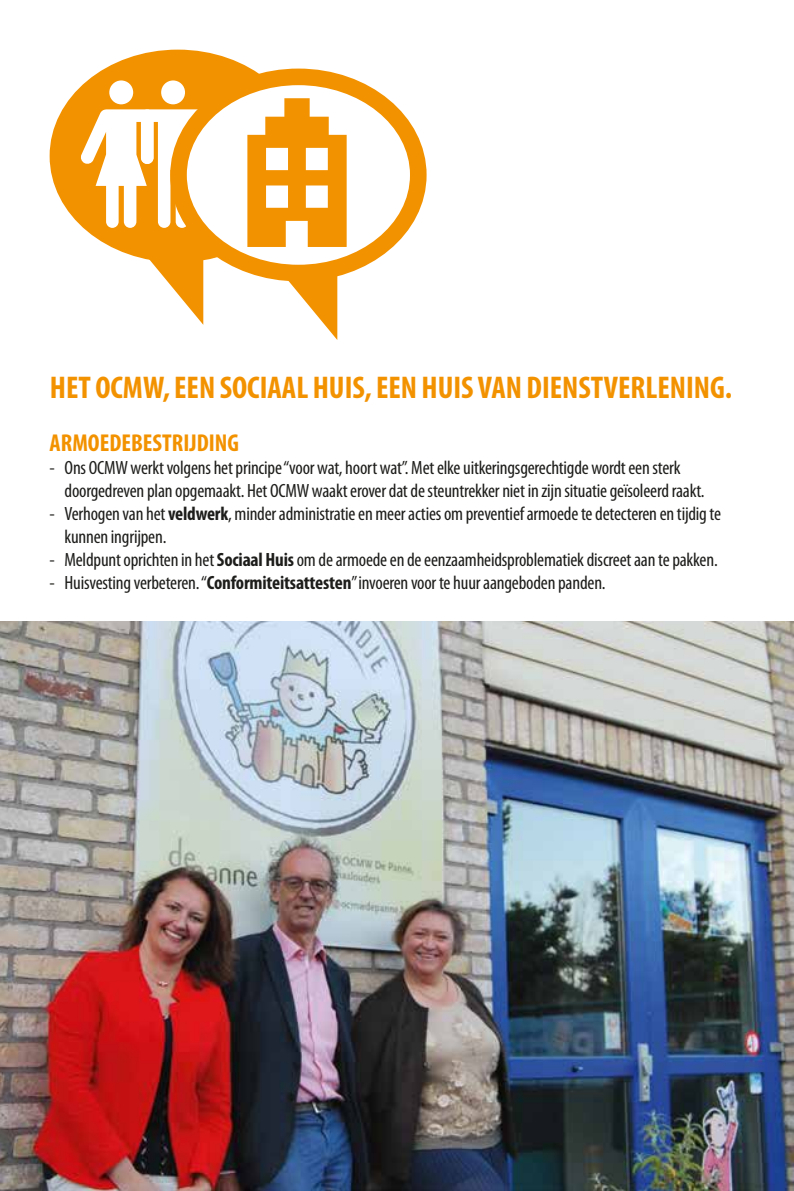
<style>
.page{position:relative;width:794px;height:1191px;background:#fff}
.page>*{position:absolute;margin:0;border:0;box-sizing:border-box;transform-origin:0 0}
.t1{font:700 condensed 31.5px "Myriad Pro";color:#f39200}
.t2{font:700 condensed 24.5px "Myriad Pro";color:#f39200}
.t3{font:condensed 19.25px/23.1px "Myriad Pro";letter-spacing:-.01em;color:#1d1d1b}
.s1{font-weight:700}
</style>
<div class="page">
<img style="left:0;top:621px;width:794px;height:570px">
<div style="left:50px;top:50px;width:256px;height:212px;background:#f39200;border-radius:50%"></div>
<div style="left:161px;top:80px;width:24px;height:24px;background:#fff;border-radius:50%"></div>
<div style="left:109px;top:80px;width:24px;height:24px;background:#fff;border-radius:50%"></div>
<svg style="left:80px;top:109px;width:124px;height:216px"></svg>
<svg style="left:170px;top:69px;width:256px;height:212px"></svg>
<svg style="left:247px;top:98px;width:100px;height:242px"></svg>
<h1 class="t1" style="left:50px;top:370px;width:683px">HET OCMW, EEN SOCIAAL HUIS, EEN HUIS VAN DIENSTVERLENING.</h1>
<p class="t2" style="left:50px;top:429px;width:191px">ARMOEDEBESTRIJDING</p>
<p class="t3" style="left:64px;top:456px;width:641px;text-indent:-15px">- Ons OCMW werkt volgens het principe “voor wat, hoort wat”. Met elke uitkeringsgerechtigde wordt een sterk doorgedreven plan opgemaakt. Het OCMW waakt erover dat de steuntrekker niet in zijn situatie geïsoleerd raakt.</p>
<p class="t3" style="left:64px;top:502px;width:658px;text-indent:-15px">- Verhogen van het <span class="s1">veldwerk</span>, minder administratie en meer acties om preventief armoede te detecteren en tijdig te kunnen ingrijpen.</p>
<p class="t3" style="left:50px;top:549px;width:669px">- Meldpunt oprichten in het <span class="s1">Sociaal Huis</span> om de armoede en de eenzaamheidsproblematiek discreet aan te pakken.</p>
<p class="t3" style="left:50px;top:572px;width:557px">- Huisvesting verbeteren. “<span class="s1">Conformiteitsattesten</span>” invoeren voor te huur aangeboden panden.</p>
</div>
